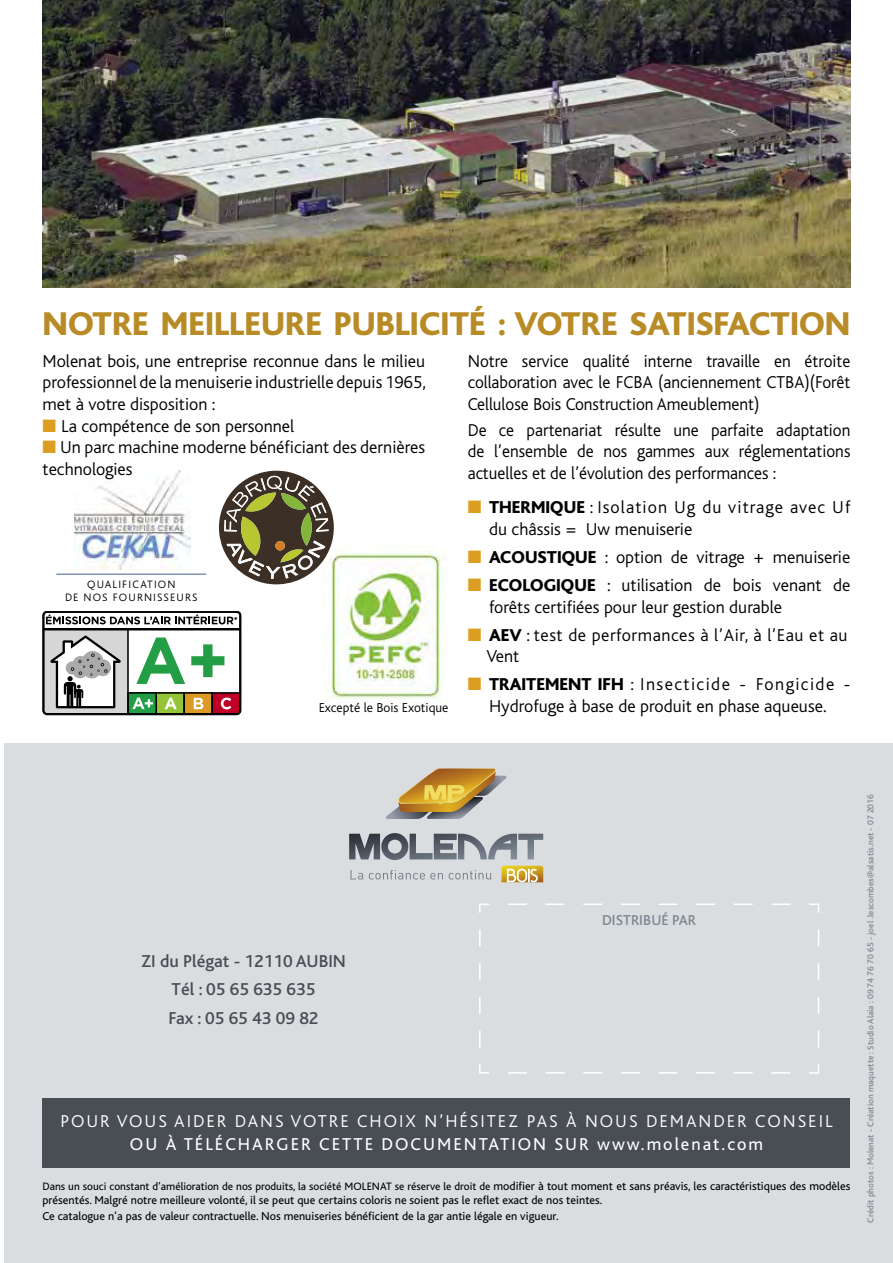
<style>
.page{position:relative;width:893px;height:1263px;background:#fff}
.page>*{position:absolute;margin:0;border:0;box-sizing:border-box;transform-origin:0 0}
.t1{font:800 34.5px "Bliss";color:#b98b26}
.t2{font:300 18px/21.6px "Bliss";color:#000}
.t3{font:300 18px/21.6px "Bliss";color:#000;text-align:justify;scale:.96 1}
.t4{font:300 18px "Bliss";letter-spacing:.11em;color:#fff}
.t5{font:300 18px/21.6px "Bliss";letter-spacing:.045em;color:#000}
.t6{font:18px "Bliss";letter-spacing:.11em;color:#fff}
.t7{font:500 18px/28.5px "Bliss";color:#494e54;text-align:center}
.t8{font:300 18px/21.6px "Bliss";letter-spacing:.03em;color:#000}
.t9{font:500 15px "Bliss";color:#7e8891}
.t10{font:300 13.5px "Bliss";color:#000}
.t11{font:12px/16.5px "Bliss";color:#000}
.t12{font:11.25px "Bliss";color:#000}
.t13{font:300 11.25px/13.5px "Bliss";letter-spacing:.1em;color:#000;text-align:center}
.t14{font:500 9px "Bliss";color:#7e8891}
.s1{color:#db9e22}
.s2{font-weight:800}
.s3{font-size:12px}
</style>
<div class="page">
<div style="left:4px;top:743px;width:889px;height:520px;background:#dadde0"></div>
<img style="left:43px;top:0;width:807px;height:287px">
<div style="left:43px;top:1098px;width:807px;height:69px;background:#494e54"></div>
<svg style="left:479px;top:903px;width:340px;height:171px"></svg>
<svg style="left:501px;top:866px;width:42px;height:16px"></svg>
<svg style="left:350px;top:870px;width:13px;height:9px"></svg>
<svg style="left:369px;top:870px;width:74px;height:9px"></svg>
<svg style="left:449px;top:870px;width:42px;height:9px"></svg>
<svg style="left:349px;top:833px;width:194px;height:27px"></svg>
<svg style="left:386px;top:769px;width:120px;height:50px"></svg>
<img style="left:75px;top:471px;width:115px;height:99px">
<hr style="left:56px;top:573px;width:150px;height:2px;background:#8193b6">
<svg style="left:42px;top:611px;width:199px;height:104px"></svg>
<img style="left:325px;top:549px;width:118px;height:155px">
<svg style="left:219px;top:471px;width:115px;height:113px"></svg>
<h1 class="t1" style="left:43px;top:305px;width:809px">NOTRE MEILLEURE PUBLICITÉ : VOTRE SATISFACTION</h1>
<p class="t2" style="left:43px;top:350px;width:385px;text-align:justify">Molenat bois, une entreprise reconnue dans le milieu professionnel de la menuiserie industrielle depuis 1965, met à votre disposition :</p>
<p class="t2" style="left:43px;top:415px;width:253px"><span class="s1">■</span> La compétence de son personnel</p>
<p class="t2" style="left:43px;top:437px;width:384px"><span class="s1">■</span> Un parc machine moderne bénéficiant des dernières technologies</p>
<p class="t13" style="left:65px;top:577px;width:134px">QUALIFICATION<br>DE NOS FOURNISSEURS</p>
<p class="t10" style="left:319px;top:700px;width:131px">Excepté le Bois Exotique</p>
<p class="t3" style="left:468px;top:350px;width:400px">Notre service qualité interne travaille en étroite collaboration avec le FCBA (anciennement CTBA)(Forêt Cellulose Bois Construction Ameublement)</p>
<p class="t3" style="left:468px;top:419px;width:400px">De ce partenariat résulte une parfaite adaptation de l’ensemble de nos gammes aux réglementations actuelles et de l’évolution des performances :</p>
<p class="t5" style="left:489px;top:497px;width:363px;text-indent:-21px"><span class="s1">■</span> <span class="s2">THERMIQUE</span> : Isolation Ug du vitrage avec Uf du châssis = Uw menuiserie</p>
<p class="t2" style="left:468px;top:547px;width:384px"><span class="s1">■</span> <span class="s2">ACOUSTIQUE</span> : option de vitrage + menuiserie</p>
<p class="t2" style="left:489px;top:575px;width:363px;text-indent:-21px"><span class="s1">■</span> <span class="s2">ECOLOGIQUE</span> : utilisation de bois venant de forêts certifiées pour leur gestion durable</p>
<p class="t8" style="left:486px;top:624px;width:363px;text-indent:-19px"><span class="s1">■</span> <span class="s2">AEV</span> : test de performances à l’Air, à l’Eau et au<br>Vent</p>
<p class="t2" style="left:468px;top:674px;width:384px;text-align:center"><span class="s1">■</span> <span class="s2">TRAITEMENT IFH</span> : Insecticide - Fongicide -<br>Hydrofuge à base de produit en phase aqueuse.</p>
<p class="t7" style="left:141px;top:947px;width:206px">ZI du Plégat - 12110 AUBIN<br>Tél : 05 65 635 635<br>Fax : 05 65 43 09 82</p>
<p class="t9" style="left:602px;top:912px;width:96px">DISTRIBUÉ PAR</p>
<p class="t4" style="left:60px;top:1112px;width:774px">POUR VOUS AIDER DANS VOTRE CHOIX N’HÉSITEZ PAS À NOUS DEMANDER CONSEIL</p>
<p class="t6" style="left:130px;top:1135px;width:634px">OU À TÉLÉCHARGER CETTE DOCUMENTATION SUR www.molenat.com</p>
<p class="t12" style="left:43px;top:1180px;width:809px">Dans un souci constant d’amélioration de nos produits, la société MOLENAT se réserve le droit de <span class="s3">modifier à tout moment et sans préavis, les caractéristiques des modèles</span></p>
<p class="t11" style="left:43px;top:1192px;width:561px">présentés. Malgré notre meilleure volonté, il se peut que certains coloris ne soient pas le reflet exact de nos teintes.<br>Ce catalogue n’a pas de valeur contractuelle. Nos menuiseries bénéficient de la gar antie légale en vigueur.</p>
<p class="t14" style="left:866px;top:1222px;width:430px;rotate:-90deg">Crédit photos : Molenat - Création maquette : Studio Alaia : 09 74 76 70 65 - joel .lescombes@alsatis.net - 07 2016</p>
</div>
